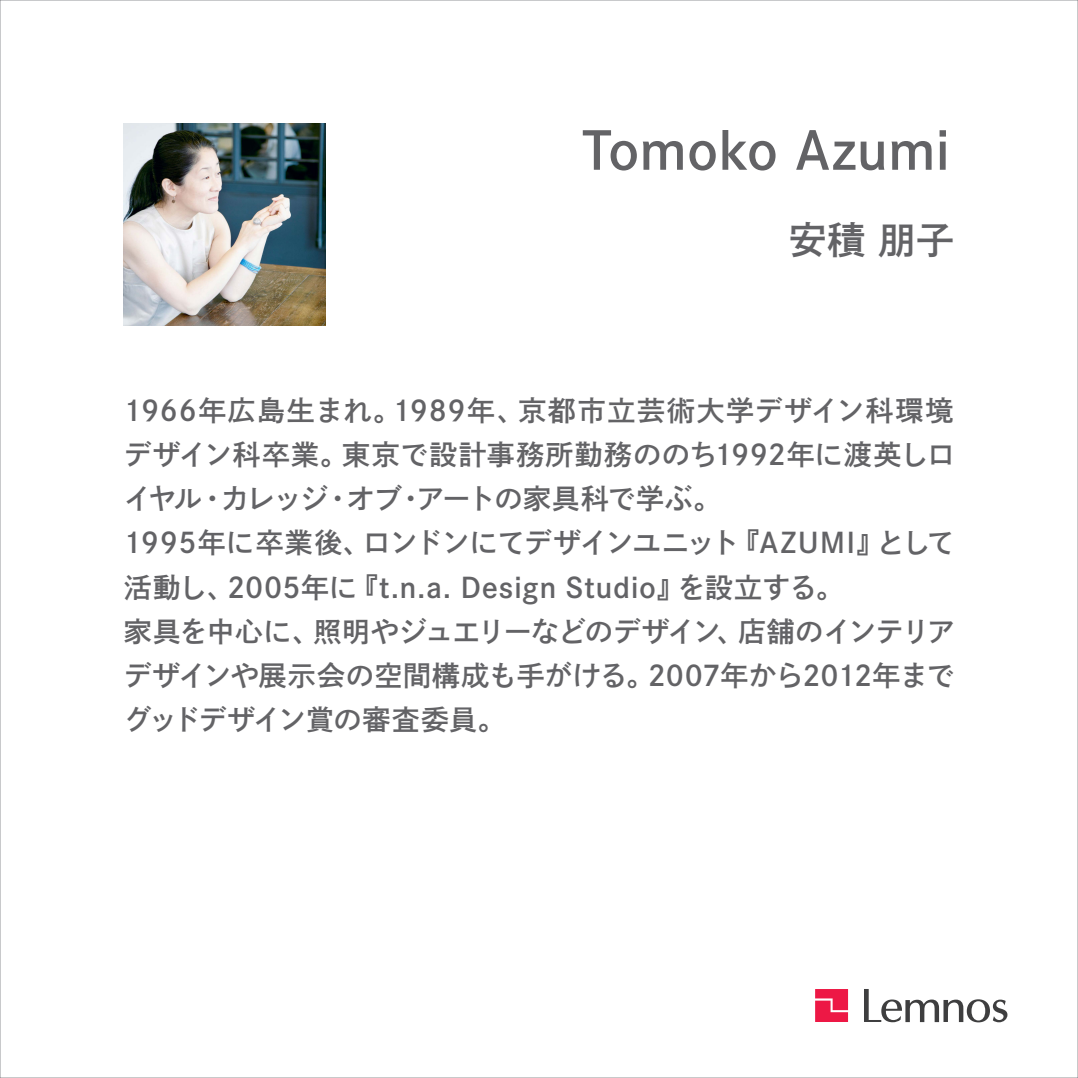
<style>
.page{position:relative;width:1078px;height:1078px;background:#fff}
.page>*{position:absolute;margin:0;border:0;box-sizing:border-box;transform-origin:0 0}
.t1{font:52px "DNP Shuei Go Kin Std B";letter-spacing:-.01em;color:#636366}
.t2{font:38px "DNP Shuei Go Kin Std B";color:#636366}
.t3{font:28px/44.4px "DNP Shuei Go Kin Std B";letter-spacing:.015em;color:#636366}
</style>
<div class="page">
<img style="left:124px;top:124px;width:201px;height:201px">
<svg style="left:864px;top:989px;width:143px;height:33px"></svg>
<svg style="left:815px;top:989px;width:32px;height:32px"></svg>
<h1 class="t1" style="left:581px;top:114px;width:370px">Tomoko Azumi</h1>
<h2 class="t2" style="left:788px;top:213px;width:167px">安積 朋子</h2>
<p class="t3" style="left:124px;top:387px;width:832px">1966年広島生まれ。1989年、京都市立芸術大学デザイン科環境デザイン科卒業。東京で設計事務所勤務ののち1992年に渡英しロイヤル・カレッジ・オブ・アートの家具科で学ぶ。<br>1995年に卒業後、ロンドンにてデザインユニット『AZUMI』として活動し、2005年に『t.n.a. Design Studio』を設立する。<br>家具を中心に、照明やジュエリーなどのデザイン、店舗のインテリアデザインや展示会の空間構成も手がける。2007年から2012年までグッドデザイン賞の審査委員。</p>
</div>
